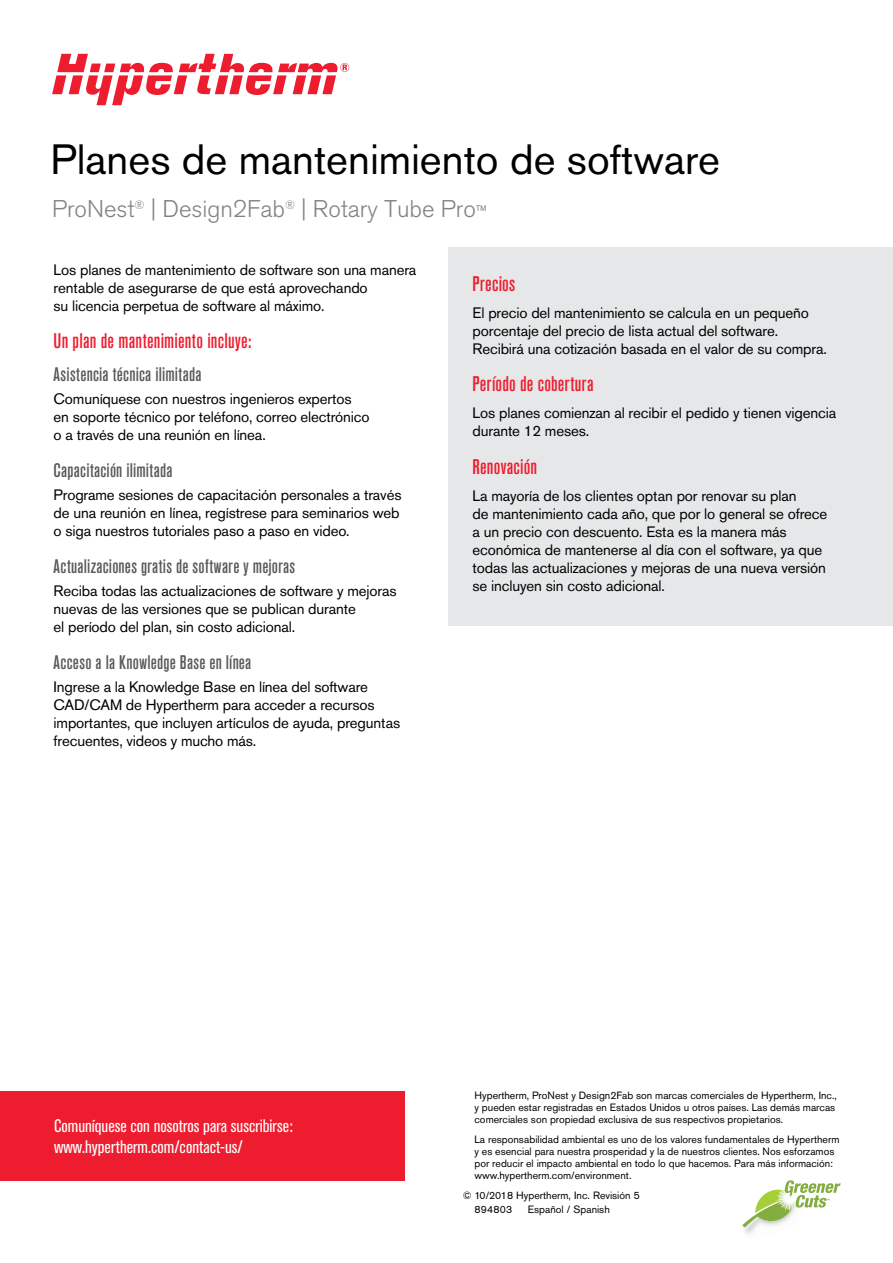
<style>
.page{position:relative;width:893px;height:1263px;background:#fff}
.page>*{position:absolute;margin:0;border:0;box-sizing:border-box;transform-origin:0 0}
.t1{font:42px "Akzidenz Grotesk Pro";color:#000}
.t2{font:300 24px "Akzidenz Grotesk Pro";color:#808285}
.t3{font:500 condensed 21px "Akzidenz Grotesk Pro";letter-spacing:.01em;color:#ed1c2e}
.t4{font:500 condensed 19.5px "Akzidenz Grotesk Pro";letter-spacing:.01em;color:#58595b}
.t5{font:condensed 18px/21px "Akzidenz Grotesk Pro";color:#fff}
.t6{font:15px/18px "Akzidenz Grotesk Pro";letter-spacing:-.01em;color:#000}
.t7{font:10.5px/12px "Akzidenz Grotesk Pro";color:#000}
.t8{font:4.5px "Akzidenz Grotesk Pro";color:#78a22f}
.s1{font-size:16.5px}
</style>
<div class="page">
<svg style="left:52px;top:54px;width:297px;height:51px"></svg>
<div style="left:0;top:1091px;width:405px;height:89px;background:#ed1c2e"></div>
<img style="left:744px;top:1227px;width:13px;height:7px">
<svg style="left:742px;top:1180px;width:99px;height:47px"></svg>
<div style="left:448px;top:248px;width:445px;height:378px;background:#e6e7e8"></div>
<h1 class="t1" style="left:51px;top:132px;width:671px">Planes de mantenimiento de software</h1>
<h2 class="t2" style="left:52px;top:193px;width:436px">ProNest<sup>®</sup> | Design2Fab<sup>®</sup> | Rotary Tube Pro<span class="s1">™</span></h2>
<p class="t6" style="left:54px;top:260px;width:364px">Los planes de mantenimiento de software son una manera rentable de asegurarse de que está aprovechando<br>su licencia perpetua de software al máximo.</p>
<h3 class="t3" style="left:54px;top:327px;width:199px">Un plan de mantenimiento incluye:</h3>
<h3 class="t4" style="left:54px;top:362px;width:149px">Asistencia técnica ilimitada</h3>
<p class="t6" style="left:54px;top:389px;width:318px">Comuníquese con nuestros ingenieros expertos en soporte técnico por teléfono, correo electrónico o a través de una reunión en línea.</p>
<h3 class="t4" style="left:54px;top:458px;width:120px">Capacitación ilimitada</h3>
<p class="t6" style="left:54px;top:485px;width:349px">Programe sesiones de capacitación personales a través de una reunión en línea, regístrese para seminarios web o siga nuestros tutoriales paso a paso en video.</p>
<h3 class="t4" style="left:54px;top:554px;width:243px">Actualizaciones gratis de software y mejoras</h3>
<p class="t6" style="left:54px;top:581px;width:345px">Reciba todas las actualizaciones de software y mejoras nuevas de las versiones que se publican durante<br>el período del plan, sin costo adicional.</p>
<h3 class="t4" style="left:54px;top:650px;width:199px">Acceso a la Knowledge Base en línea</h3>
<p class="t6" style="left:54px;top:677px;width:348px">Ingrese a la Knowledge Base en línea del software CAD/CAM de Hypertherm para acceder a recursos importantes, que incluyen artículos de ayuda, preguntas frecuentes, videos y mucho más.</p>
<h3 class="t3" style="left:472px;top:270px;width:44px">Precios</h3>
<p class="t6" style="left:472px;top:303px;width:356px">El precio del mantenimiento se calcula en un pequeño porcentaje del precio de lista actual del software.<br>Recibirá una cotización basada en el valor de su compra.</p>
<h3 class="t3" style="left:472px;top:370px;width:123px">Período de cobertura</h3>
<p class="t6" style="left:472px;top:404px;width:365px">Los planes comienzan al recibir el pedido y tienen vigencia durante 12 meses.</p>
<h3 class="t3" style="left:472px;top:453px;width:66px">Renovación</h3>
<p class="t6" style="left:472px;top:486px;width:356px">La mayoría de los clientes optan por renovar su plan<br>de mantenimiento cada año, que por lo general se ofrece a un precio con descuento. Esta es la manera más económica de mantenerse al día con el software, ya que todas las actualizaciones y mejoras de una nueva versión se incluyen sin costo adicional.</p>
<p class="t5" style="left:54px;top:1115px;width:240px">Comuníquese con nosotros para suscribirse: www.hypertherm.com/contact-us/</p>
<p class="t7" style="left:474px;top:1089px;width:364px">Hypertherm, ProNest y Design2Fab son marcas comerciales de Hypertherm, Inc., y pueden estar registradas en Estados Unidos u otros países. Las demás marcas comerciales son propiedad exclusiva de sus respectivos propietarios.</p>
<p class="t7" style="left:474px;top:1133px;width:366px">La responsabilidad ambiental es uno de los valores fundamentales de Hypertherm y es esencial para nuestra prosperidad y la de nuestros clientes. Nos esforzamos por reducir el impacto ambiental en todo lo que hacemos. Para más información: www.hypertherm.com/environment.</p>
<p class="t7" style="left:474px;top:1188px;width:167px;line-height:13.8px;text-indent:-12px">© 10/2018 Hypertherm, Inc. Revisión 5<br>894803</p>
<p class="t8" style="left:827px;top:1197px;width:5px">™</p>
<p class="t7" style="left:528px;top:1203px;width:83px">Español / Spanish</p>
</div>
